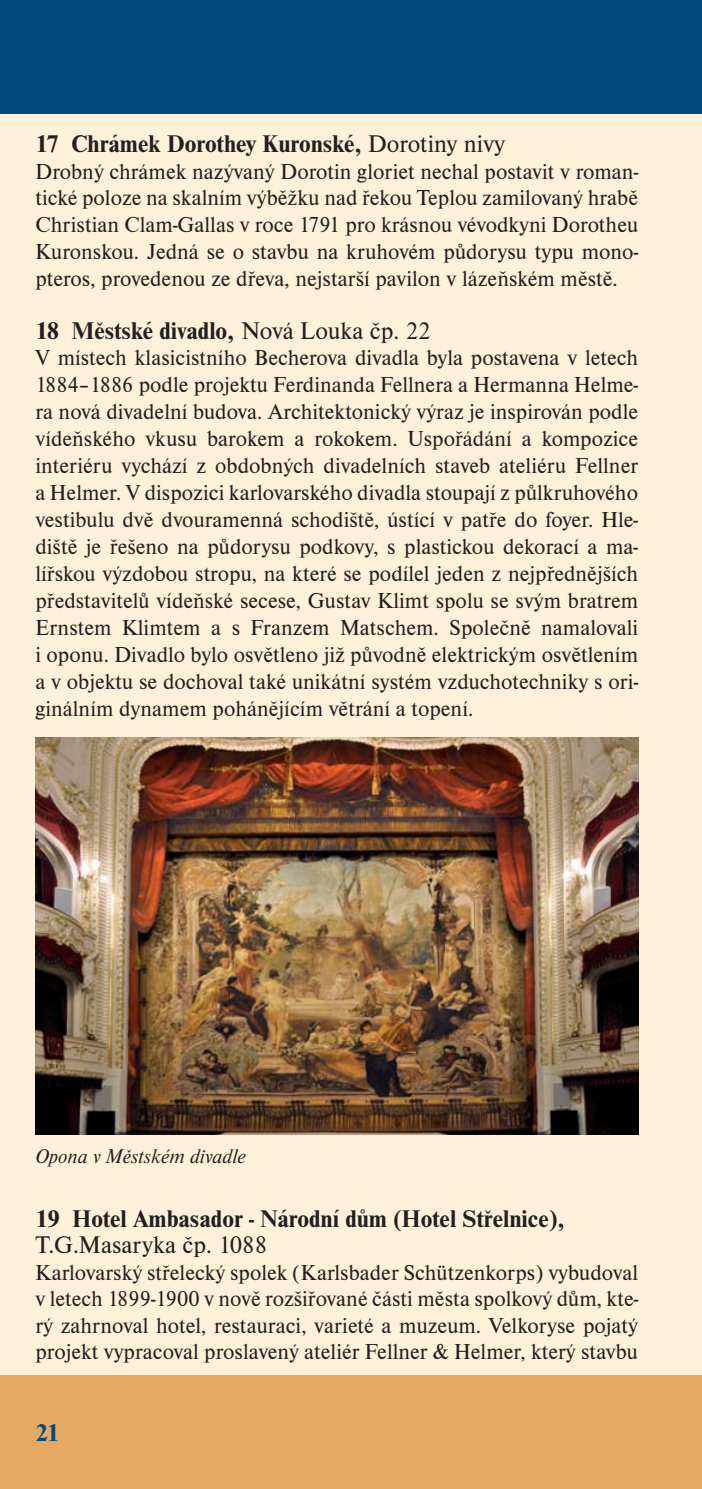
<style>
.page{position:relative;width:702px;height:1489px;background:#fff}
.page>*{position:absolute;margin:0;border:0;box-sizing:border-box;transform-origin:0 0}
.t1{font:700 25px "Nimbus Roman DOT";color:#231f20}
.t2{font:25px "Nimbus Roman DOT";color:#231f20}
.t3{font:700 25px "Nimbus Roman DOT";color:#004a80}
.t4{font:22.5px/27px "Nimbus Roman DOT";color:#231f20;text-align:justify}
.t5{font:italic 20.75px "Nimbus Roman DOT";color:#231f20}
.s1{font-weight:400}
</style>
<div class="page">
<div style="left:0;top:0;width:702px;height:1488px;background:#fff0d9"></div>
<div style="left:0;top:0;width:702px;height:113px;background:#004a80"></div>
<div style="left:0;top:1375px;width:702px;height:113px;background:#e4a963"></div>
<img style="left:35px;top:737px;width:603px;height:397px">
<p class="t1" style="left:35px;top:134px;width:471px">17 Chrámek Dorothey Kuronské, <span class="s1">Dorotiny nivy</span></p>
<p class="t4" style="left:35px;top:160px;width:604px">Drobný chrámek nazývaný Dorotin gloriet nechal postavit v roman&shy;tické poloze na skalním výběžku nad řekou Teplou zamilovaný hrabě Christian Clam-Gallas v roce 1791 pro krásnou vévodkyni Dorotheu Kuronskou. Jedná se o stavbu na kruhovém půdorysu typu mono&shy;pteros, provedenou ze dřeva, nejstarší pavilon v lázeňském městě.</p>
<p class="t1" style="left:35px;top:320px;width:397px">18 Městské divadlo, <span class="s1">Nová Louka čp. 22</span></p>
<p class="t4" style="left:35px;top:346px;width:604px">V místech klasicistního Becherova divadla byla postavena v letech 1884–1886 podle projektu Ferdinanda Fellnera a Hermanna Helme&shy;ra nová divadelní budova. Architektonický výraz je inspirován podle vídeňského vkusu barokem a rokokem. Uspořádání a kompozice interiéru vychází z obdobných divadelních staveb ateliéru Fellner a Helmer. V dispozici karlovarského divadla stoupají z půlkruhového vestibulu dvě dvouramenná schodiště, ústící v patře do foyer. Hle&shy;diště je řešeno na půdorysu podkovy, s plastickou dekorací a ma&shy;lířskou výzdobou stropu, na které se podílel jeden z nejpřednějších představitelů vídeňské secese, Gustav Klimt spolu se svým bratrem Ernstem Klimtem a s Franzem Matschem. Společně namalovali i oponu. Divadlo bylo osvětleno již původně elektrickým osvětlením a v objektu se dochoval také unikátní systém vzduchotechniky s ori&shy;ginálním dynamem pohánějícím větrání a topení.</p>
<p class="t5" style="left:35px;top:1147px;width:212px">Opona v Městském divadle</p>
<p class="t1" style="left:35px;top:1208px;width:531px">19 Hotel Ambasador - Národní dům (Hotel Střelnice),</p>
<p class="t2" style="left:35px;top:1235px;width:233px">T.G.Masaryka čp. 1088</p>
<p class="t4" style="left:35px;top:1260px;width:604px">Karlovarský střelecký spolek (Karlsbader Schützenkorps) vybudoval v letech 1899-1900 v nově rozšiřované části města spolkový dům, kte&shy;rý zahrnoval hotel, restauraci, varieté a muzeum. Velkoryse pojatý projekt vypracoval proslavený ateliér Fellner &amp; Helmer, který stavbu</p>
<p class="t3" style="left:35px;top:1422px;width:25px">21</p>
</div>
